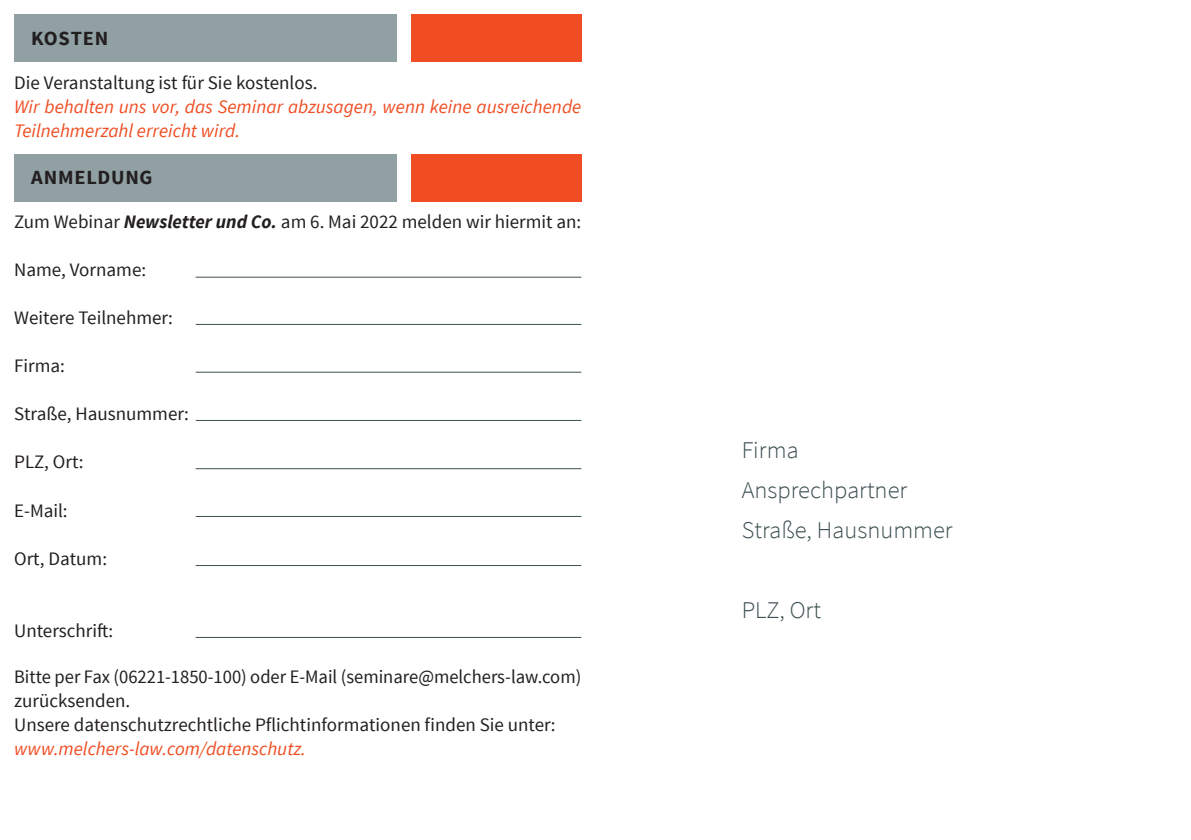
<style>
.page{position:relative;width:1191px;height:840px;background:#fff}
.page>*{position:absolute;margin:0;border:0;box-sizing:border-box;transform-origin:0 0}
.t1{font:300 24px/40px "Source Sans Pro";color:#3d4f51}
.t2{font:700 20px "Source Sans Pro";letter-spacing:.035em;color:#231f20}
.t3{font:19px/24px "Source Sans Pro";color:#231f20}
.t4{font:italic 19px/24px "Source Sans Pro";color:#f04d22}
.s1{font-weight:700;font-style:italic}
</style>
<div class="page">
<div style="left:14px;top:14px;width:383px;height:48px;background:#90a0a3"></div>
<div style="left:411px;top:14px;width:170px;height:48px;background:#f04d22"></div>
<div style="left:14px;top:154px;width:383px;height:47px;background:#90a0a3"></div>
<div style="left:411px;top:154px;width:170px;height:47px;background:#f04d22"></div>
<hr style="left:196px;top:419px;width:385px;height:1px;background:#3d4f51">
<hr style="left:196px;top:276px;width:385px;height:1px;background:#3d4f51">
<hr style="left:196px;top:324px;width:385px;height:1px;background:#3d4f51">
<hr style="left:196px;top:371px;width:385px;height:1px;background:#3d4f51">
<hr style="left:196px;top:468px;width:385px;height:1px;background:#3d4f51">
<hr style="left:196px;top:515px;width:385px;height:1px;background:#3d4f51">
<hr style="left:196px;top:564px;width:385px;height:1px;background:#3d4f51">
<hr style="left:196px;top:636px;width:385px;height:1px;background:#3d4f51">
<p class="t2" style="left:31px;top:25px;width:75px">KOSTEN</p>
<p class="t3" style="left:14px;top:71px;width:305px">Die Veranstaltung ist für Sie kostenlos.</p>
<p class="t4" style="left:14px;top:94px;width:568px">Wir behalten uns vor, das Seminar abzusagen, wenn keine ausreichende<br>Teilnehmerzahl erreicht wird.</p>
<p class="t2" style="left:31px;top:164px;width:123px">ANMELDUNG</p>
<p class="t3" style="left:14px;top:210px;width:568px">Zum Webinar <span class="s1">Newsletter und Co.</span> am 6. Mai 2022 melden wir hiermit an:</p>
<p class="t3" style="left:14px;top:258px;width:133px">Name, Vorname:</p>
<p class="t3" style="left:14px;top:306px;width:160px">Weitere Teilnehmer:</p>
<p class="t3" style="left:14px;top:354px;width:52px">Firma:</p>
<p class="t3" style="left:14px;top:402px;width:176px">Straße, Hausnummer:</p>
<p class="t3" style="left:14px;top:450px;width:71px">PLZ, Ort:</p>
<p class="t3" style="left:14px;top:498px;width:55px">E-Mail:</p>
<p class="t3" style="left:14px;top:546px;width:94px">Ort, Datum:</p>
<p class="t3" style="left:14px;top:618px;width:101px">Unterschrift:</p>
<p class="t3" style="left:14px;top:664px;width:568px">Bitte per Fax (06221-1850-100) oder E-Mail (seminare@melchers-law.com) zurücksenden.<br>Unsere datenschutzrechtliche Pflichtinformationen finden Sie unter:</p>
<p class="t4" style="left:14px;top:736px;width:293px">www.melchers-law.com/datenschutz.</p>
<p class="t1" style="left:742px;top:430px;width:212px">Firma<br>Ansprechpartner<br>Straße, Hausnummer</p>
<p class="t1" style="left:742px;top:590px;width:81px">PLZ, Ort</p>
</div>
